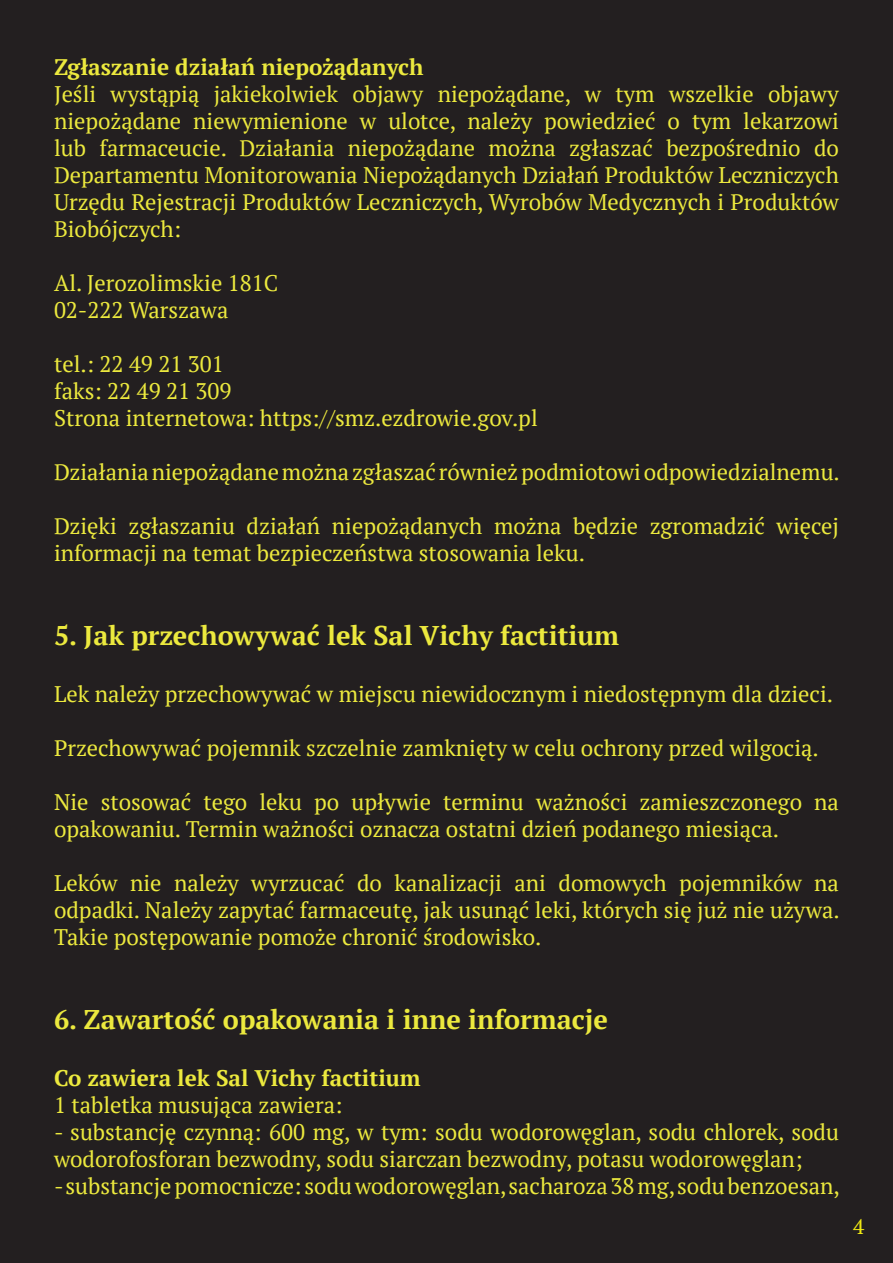
<style>
.page{position:relative;width:893px;height:1263px;background:#231f20}
.page>*{position:absolute;margin:0;border:0;box-sizing:border-box;transform-origin:0 0}
.Pogrubienie_powieksz{font:700 27px "PT Serif";color:#ece93e}
.pogrubienie{font:22.5px/27px "PT Serif";color:#ece93e}
.pogrubienie-2{font:700 22.5px "PT Serif";color:#ece93e}
.t1{font:21px "PT Serif";color:#f1ea13}
</style>
<div class="page">
<p class="pogrubienie-2" style="left:54px;top:51px;width:371px">Zgłaszanie działań niepożądanych</p>
<p class="pogrubienie" style="left:54px;top:80px;width:786px;text-align:justify">Jeśli wystąpią jakiekolwiek objawy niepożądane, w tym wszelkie objawy niepożądane niewymienione w ulotce, należy powiedzieć o tym lekarzowi lub farmaceucie. Działania niepożądane można zgłaszać bezpośrednio do Departamentu Monitorowania Niepożądanych Działań Produktów Leczniczych Urzędu Rejestracji Produktów Leczniczych, Wyrobów Medycznych i Produktów Biobójczych:</p>
<p class="pogrubienie" style="left:54px;top:269px;width:226px">Al. Jerozolimskie 181C</p>
<p class="pogrubienie" style="left:54px;top:296px;width:176px">02-222 Warszawa</p>
<p class="pogrubienie" style="left:54px;top:350px;width:171px">tel.: 22 49 21 301</p>
<p class="pogrubienie" style="left:54px;top:377px;width:179px">faks: 22 49 21 309</p>
<p class="pogrubienie" style="left:54px;top:404px;width:485px">Strona internetowa: https://smz.ezdrowie.gov.pl</p>
<p class="pogrubienie" style="left:54px;top:458px;width:787px">Działania niepożądane można zgłaszać również podmiotowi odpowiedzialnemu.</p>
<p class="pogrubienie" style="left:54px;top:512px;width:786px">Dzięki zgłaszaniu działań niepożądanych można będzie zgromadzić więcej informacji na temat bezpieczeństwa stosowania leku.</p>
<p class="Pogrubienie_powieksz" style="left:54px;top:617px;width:567px">5. Jak przechowywać lek Sal Vichy factitium</p>
<p class="pogrubienie" style="left:54px;top:680px;width:781px">Lek należy przechowywać w miejscu niewidocznym i niedostępnym dla dzieci.</p>
<p class="pogrubienie" style="left:54px;top:734px;width:766px">Przechowywać pojemnik szczelnie zamknięty w celu ochrony przed wilgocią.</p>
<p class="pogrubienie" style="left:54px;top:788px;width:786px">Nie stosować tego leku po upływie terminu ważności zamieszczonego na opakowaniu. Termin ważności oznacza ostatni dzień podanego miesiąca.</p>
<p class="pogrubienie" style="left:54px;top:869px;width:787px;text-align:justify">Leków nie należy wyrzucać do kanalizacji ani domowych pojemników na odpadki. Należy zapytać farmaceutę, jak usunąć leki, których się już nie używa.<br>Takie postępowanie pomoże chronić środowisko.</p>
<p class="Pogrubienie_powieksz" style="left:54px;top:1001px;width:556px">6. Zawartość opakowania i inne informacje</p>
<p class="pogrubienie-2" style="left:54px;top:1062px;width:368px">Co zawiera lek Sal Vichy factitium</p>
<p class="pogrubienie" style="left:54px;top:1091px;width:290px">1 tabletka musująca zawiera:</p>
<p class="pogrubienie" style="left:54px;top:1118px;width:786px">- substancję czynną: 600 mg, w tym: sodu wodorowęglan, sodu chlorek, sodu wodorofosforan bezwodny, sodu siarczan bezwodny, potasu wodorowęglan;</p>
<p class="pogrubienie" style="left:54px;top:1172px;width:787px">- substancje pomocnicze: sodu wodorowęglan, sacharoza 38 mg, sodu benzoesan,</p>
<p class="t1" style="left:853px;top:1213px;width:13px">4</p>
</div>
